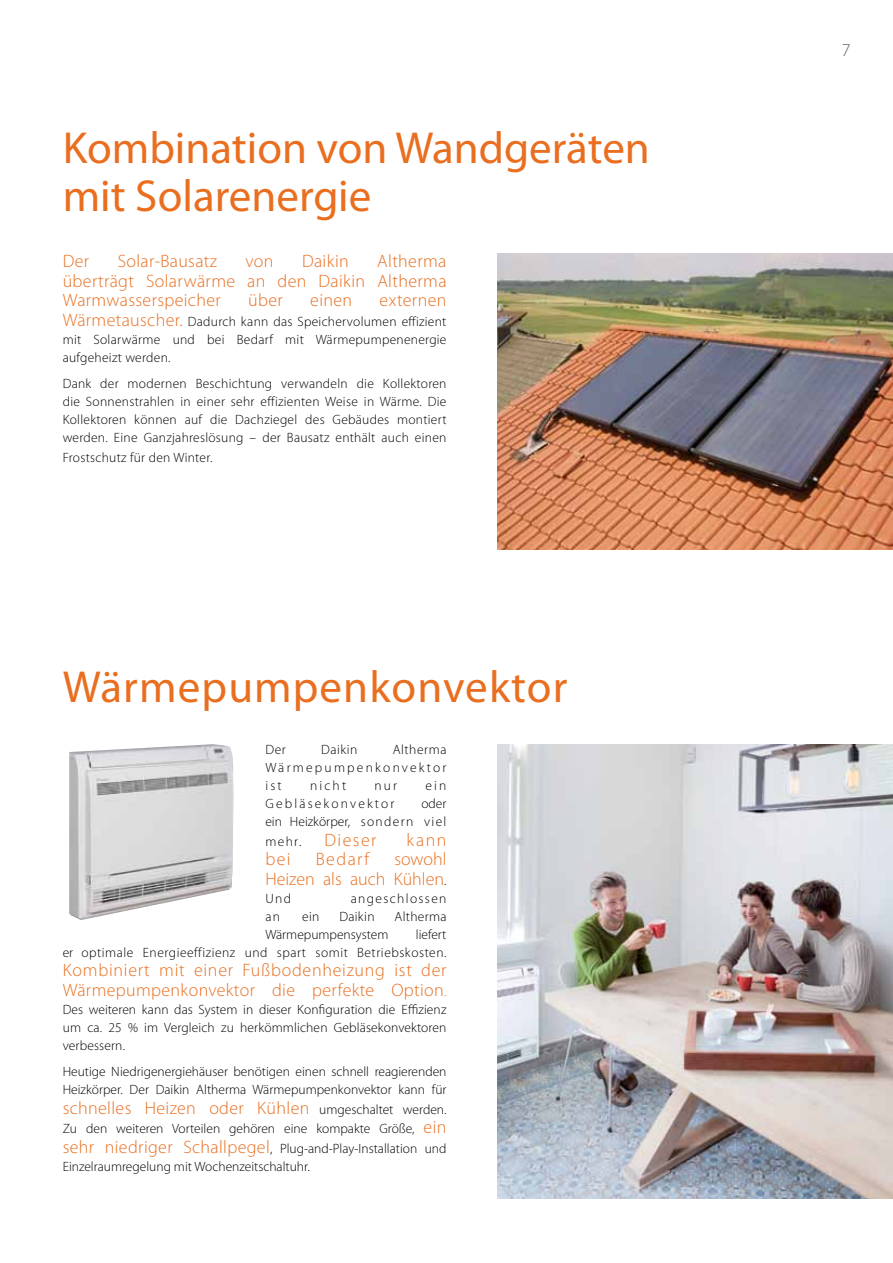
<style>
.page{position:relative;width:893px;height:1263px;background:#fff}
.page>*{position:absolute;margin:0;border:0;box-sizing:border-box;transform-origin:0 0}
.t1{font:45px/48px "Myriad Pro";color:#e96e1f}
.t2{font:45px "Myriad Pro";letter-spacing:.025em;color:#e96e1f}
.t3{font:300 18px/19.5px "Myriad Pro";letter-spacing:.02em;color:#e96e1f;text-align:justify}
.t4{font:300 18px/19.5px "Myriad Pro";color:#e96e1f;text-align:right}
.t5{font:300 18px "Myriad Pro";color:#5a5b5d}
.t6{font:300 13.5px/18px "Myriad Pro";letter-spacing:.01em;color:#000;text-align:justify}
.t7{font:300 13.5px/18px "Myriad Pro";letter-spacing:.04em;color:#000;text-align:right}
.t8{font:300 13.5px "Myriad Pro";letter-spacing:.16em;color:#000}
.t9{font:300 13.5px "Myriad Pro";letter-spacing:.1em;color:#000}
.s1{font-size:18px;color:#e96e1f}
.s2{font-size:13.5px;color:#000}
.s3{font-size:13.5px}
</style>
<div class="page">
<img style="left:497px;top:254px;width:396px;height:295px">
<img style="left:497px;top:744px;width:396px;height:454px">
<img style="left:69px;top:744px;width:164px;height:176px">
<h1 class="t1" style="left:63px;top:124px;width:589px">Kombination von Wandgeräten mit Solarenergie</h1>
<h2 class="t3" style="left:63px;top:252px;width:385px;text-indent:315px">Altherma überträgt Solarwärme an den Daikin Altherma Warmwasserspeicher</h2>
<h2 class="t3" style="left:63px;top:252px;width:28px">Der</h2>
<h2 class="t3" style="left:118px;top:252px;width:101px">Solar-Bausatz</h2>
<h2 class="t3" style="left:246px;top:252px;width:29px">von</h2>
<h2 class="t3" style="left:302px;top:252px;width:48px">Daikin</h2>
<h2 class="t3" style="left:248px;top:291px;width:36px">über</h2>
<h2 class="t3" style="left:310px;top:291px;width:43px">einen</h2>
<h2 class="t3" style="left:380px;top:291px;width:68px">externen</h2>
<p class="t6" style="left:63px;top:313px;width:385px"><span class="s1">Wärmetauscher.</span> Dadurch kann das Speichervolumen effizient mit Solarwärme und bei Bedarf mit Wärmepumpenenergie aufgeheizt werden.</p>
<p class="t6" style="left:63px;top:375px;width:385px">Dank der modernen Beschichtung verwandeln die Kollektoren die Sonnenstrahlen in einer sehr effizienten Weise in Wärme. Die Kollektoren können auf die Dachziegel des Gebäudes montiert werden. Eine Ganzjahreslösung – der Bausatz enthält auch einen</p>
<p class="t6" style="left:63px;top:449px;width:151px">Frostschutz für den Winter.</p>
<h1 class="t2" style="left:63px;top:659px;width:506px">Wärmepumpenkonvektor</h1>
<p class="t6" style="left:265px;top:741px;width:183px;text-indent:127px">Altherma Wärmepumpenkonvektor ist</p>
<p class="t6" style="left:265px;top:741px;width:22px">Der</p>
<p class="t6" style="left:321px;top:741px;width:38px">Daikin</p>
<p class="t6" style="left:310px;top:777px;width:38px">nicht</p>
<p class="t6" style="left:375px;top:777px;width:24px">nur</p>
<p class="t6" style="left:426px;top:777px;width:22px">ein</p>
<p class="t8" style="left:265px;top:796px;width:131px">Gebläsekonvektor</p>
<p class="t6" style="left:265px;top:795px;width:183px;text-align:right">oder<br>ein Heizkörper, sondern viel</p>
<p class="t6" style="left:265px;top:833px;width:37px">mehr.</p>
<h2 class="t3" style="left:324px;top:830px;width:54px">Dieser</h2>
<h2 class="t3" style="left:407px;top:830px;width:41px">kann</h2>
<h2 class="t3" style="left:265px;top:850px;width:27px">bei</h2>
<h2 class="t3" style="left:316px;top:850px;width:55px">Bedarf</h2>
<h2 class="t4" style="left:265px;top:850px;width:183px">sowohl<br>Heizen als auch Kühlen<span class="s2">.</span></h2>
<p class="t6" style="left:265px;top:890px;width:27px">Und</p>
<p class="t9" style="left:351px;top:891px;width:97px">angeschlossen</p>
<p class="t6" style="left:265px;top:908px;width:16px">an</p>
<p class="t6" style="left:302px;top:908px;width:19px">ein</p>
<p class="t6" style="left:339px;top:908px;width:37px">Daikin</p>
<p class="t6" style="left:395px;top:908px;width:53px">Altherma</p>
<p class="t6" style="left:265px;top:926px;width:125px">Wärmepumpensystem</p>
<p class="t7" style="left:63px;top:926px;width:385px">liefert<br>er optimale Energieeffizienz und spart somit Betriebskosten.</p>
<h2 class="t3" style="left:63px;top:961px;width:385px">Kombiniert mit einer Fußbodenheizung ist der<br>Wärmepumpenkonvektor die perfekte Option<span class="s3">.</span></h2>
<p class="t6" style="left:63px;top:1001px;width:385px">Des weiteren kann das System in dieser Konfiguration die Effizienz um ca. 25 % im Vergleich zu herkömmlichen Gebläsekonvektoren verbessern.</p>
<p class="t6" style="left:63px;top:1063px;width:385px">Heutige Niedrigenergiehäuser benötigen einen schnell reagierenden<br>Heizkörper. Der Daikin Altherma Wärmepumpenkonvektor kann für</p>
<h2 class="t3" style="left:63px;top:1098px;width:385px">schnelles Heizen oder Kühlen <span class="s2">umgeschaltet werden.</span></h2>
<p class="t6" style="left:63px;top:1119px;width:385px;line-height:19.5px">Zu den weiteren Vorteilen gehören eine kompakte Größe, <span class="s1">ein sehr niedriger Schallpegel</span>, Plug-and-Play-Installation und</p>
<p class="t6" style="left:63px;top:1158px;width:249px">Einzelraumregelung mit Wochenzeitschaltuhr.</p>
<h2 class="t5" style="left:842px;top:40px;width:10px">7</h2>
</div>
